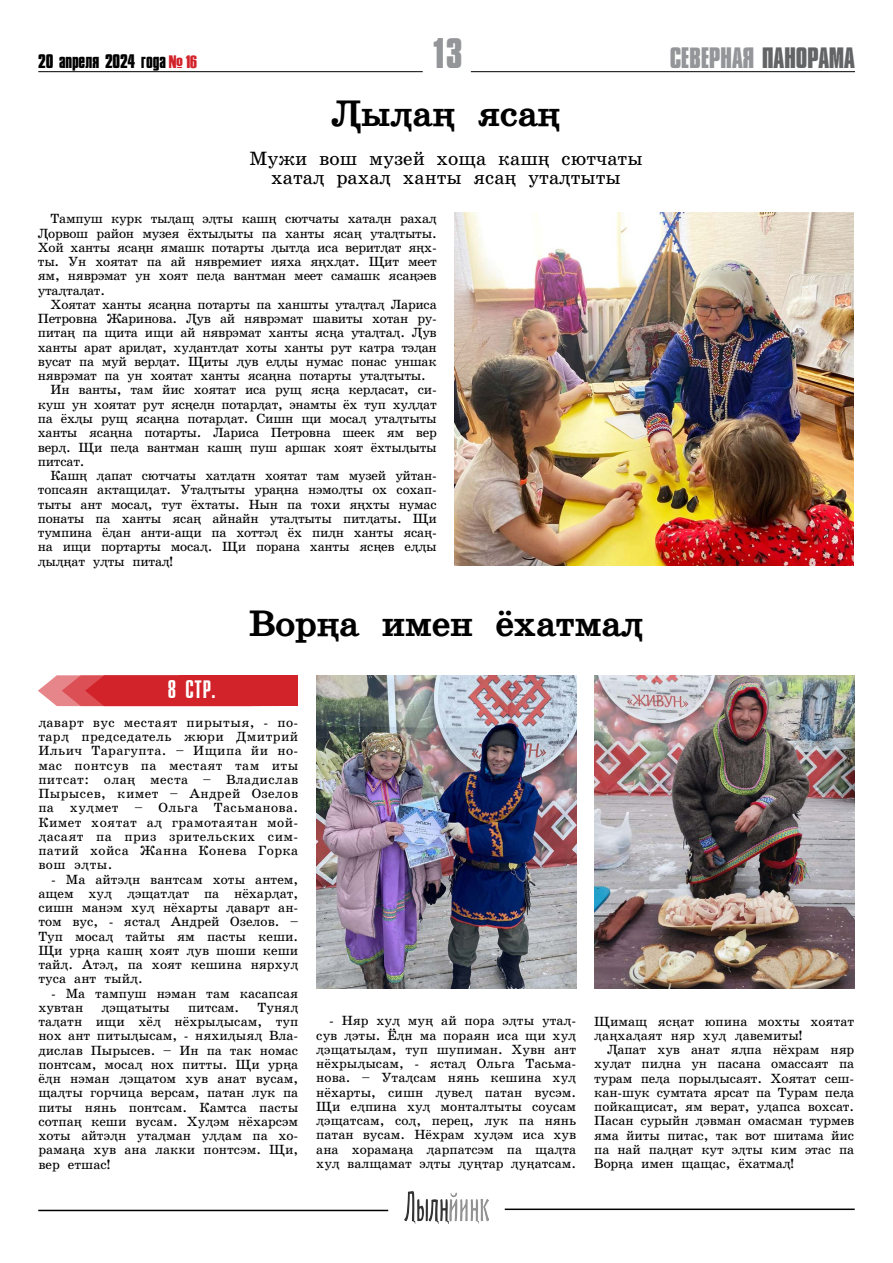
<style>
.page{position:relative;width:893px;height:1263px;background:#fff}
.page>*{position:absolute;margin:0;border:0;box-sizing:border-box;transform-origin:0 0}
.t1{font:700 39px "Compacta MT Cyrillic";color:#939598}
.t2{font:700 37.5px "School Book Hant";color:#000}
.t3{font:700 27px "Compacta MT Cyrillic";letter-spacing:-.01em;color:#939598}
.t4{font:22.95px "Zagolovok SP";color:#fff}
.t5{font:19.5px/19.5px "School Book Hant";color:#000;text-align:center}
.t6{font:700 18px "Compacta MT Cyrillic";letter-spacing:-.01em;color:#000}
.t7{font:13.5px/14.2px "School Book Hant";letter-spacing:-.02em;color:#000;text-align:justify}
.t8{font:13.5px/14.2px "School Book Hant";color:#000}
.s1{font-family:"Haettenschweiler";font-weight:400;color:#d2232a}
.s2{color:#636466}
</style>
<div class="page">
<hr style="left:38px;top:71px;width:385px;height:1px;background:#000">
<hr style="left:471px;top:71px;width:384px;height:1px;background:#000">
<img style="left:404px;top:1191px;width:85px;height:32px">
<hr style="left:38px;top:1210px;width:350px;height:1px;background:#000">
<hr style="left:505px;top:1208px;width:350px;height:2px;background:#000">
<img style="left:316px;top:675px;width:260px;height:314px">
<img style="left:595px;top:675px;width:260px;height:314px">
<img style="left:455px;top:213px;width:398px;height:353px">
<svg style="left:38px;top:675px;width:260px;height:31px"></svg>
<div style="left:110px;top:682px;width:164px;height:19px;background:#d2232a"></div>
<h3 class="t6" style="left:38px;top:50px;width:160px">20 апреля 2024 года <span class="s1">№ 16</span></h3>
<h1 class="t1" style="left:431px;top:28px;width:34px">13</h1>
<h3 class="t3" style="left:670px;top:40px;width:186px">СЕВЕРНАЯ <span class="s2">ПАНОРАМА</span></h3>
<h2 class="t2" style="left:332px;top:93px;width:230px">Lыlаh ясаh</h2>
<h3 class="t5" style="left:249px;top:148px;width:395px">Мужи вош музей хоща кашh сютчаты хатаl рахаl ханты ясаh утаlтыты</h3>
<p class="t7" style="left:38px;top:212px;width:400px;text-indent:13px">Тампуш курк тыlащ эlты кашh сютчаты хатаlн рахаl Lорвош район музея ёхтыlыты па ханты ясаh утаlтыты.<br>Хой ханты ясаhн ямашк потарты lытlа иса веритlат яhх&shy;ты. Ун хоятат па ай нявремиет ияха яhхlат. Щит меет ям, няврэмат ун хоят пеlа вантман меет самашк ясаhэев утаlтаlат.</p>
<p class="t7" style="left:51px;top:297px;width:388px">Хоятат ханты ясаhна потарты па ханшты утаlтаl Лариса</p>
<p class="t7" style="left:38px;top:311px;width:400px">Петровна Жаринова. Lув ай няврэмат шавиты хотан ру-</p>
<p class="t7" style="left:38px;top:326px;width:400px">питаh па щита ищи ай няврэмат ханты ясhа утаlтаl. Lув</p>
<p class="t7" style="left:38px;top:340px;width:400px">ханты арат ариlат, хуlантlат хоты ханты рут катра тэlан</p>
<p class="t7" style="left:38px;top:354px;width:400px">вусат па муй верlат. Щиты lув еllы нумас понас уншак</p>
<p class="t7" style="left:38px;top:369px;width:390px">няврэмат па ун хоятат ханты ясаhна потарты утаlтыты.</p>
<p class="t7" style="left:51px;top:383px;width:388px">Ин ванты, там йис хоятат иса рущ ясhа керlасат, си-</p>
<p class="t7" style="left:38px;top:397px;width:400px">куш ун хоятат рут ясhеlн потарlат, энамты ёх туп хуllат</p>
<p class="t7" style="left:38px;top:411px;width:400px">па ёхlы рущ ясаhна потарlат. Сишн щи мосаl утаlтыты</p>
<p class="t7" style="left:38px;top:426px;width:400px">ханты ясаhна потарты. Лариса Петровна шеек ям вер</p>
<p class="t7" style="left:38px;top:440px;width:400px">верl. Щи пеlа вантман кашh пуш аршак хоят ёхтыlыты</p>
<p class="t7" style="left:38px;top:454px;width:48px">питсат.</p>
<p class="t7" style="left:51px;top:468px;width:388px">Кашh lапат сютчаты хатlатн хоятат там музей уйтан-</p>
<p class="t7" style="left:38px;top:483px;width:400px">топсаян актащиlат. Утаlтыты ураhна нэмоlты ох сохап-</p>
<p class="t7" style="left:38px;top:497px;width:400px">тыты ант мосаl, тут ёхтаты. Нын па тохи яhхты нумас</p>
<p class="t7" style="left:38px;top:511px;width:400px">понаты па ханты ясаh айнайн утаlтыты питlаты. Щи</p>
<p class="t7" style="left:38px;top:525px;width:400px">тумпина ёlан анти-ащи па хоттэl ёх пиlн ханты ясаh-</p>
<p class="t7" style="left:38px;top:540px;width:400px">на ищи портарты мосаl. Щи порана ханты ясhев еllы</p>
<p class="t7" style="left:38px;top:554px;width:137px">lыlhат уlты питаl!</p>
<h3 class="t4" style="left:168px;top:676px;width:49px">8 стр .</h3>
<h2 class="t2" style="left:249px;top:603px;width:396px">Ворhа имен ёхатмаl</h2>
<p class="t7" style="left:38px;top:715px;width:261px">lаварт вус местаят пирытыя, - по&shy;тарl председатель жюри Дмитрий Ильич Тарагупта. – Ищипа йи но&shy;мас понтсув па местаят там иты питсат: олаh места – Владислав Пырысев, кимет – Андрей Озелов па хуlмет – Ольга Тасьманова.<br>Кимет хоятат аl грамотаятан мой&shy;lасаят па приз зрительских сим&shy;патий хойса Жанна Конева Горка вош эlты.</p>
<p class="t7" style="left:38px;top:872px;width:261px;text-indent:13px">- Ма айтэlн вантсам хоты антем, ащем хуl lэщатlат па нёхарlат, сишн манэм хуl нёхарты lаварт ан&shy;том вус, - ястаl Андрей Озелов. – Туп мосаl тайты ям пасты кеши.<br>Щи урhа кашh хоят lув шоши кеши тайl. Атэl, па хоят кешина нярхуl туса ант тыйl.</p>
<p class="t8" style="left:38px;top:986px;width:261px;text-indent:13px">- Ма тампуш нэман там касапсая хувтан</p>
<p class="t7" style="left:38px;top:1000px;width:261px;text-indent:219px">Туняl таlатн ищи хёl нёхрыlысам, туп нох ант питыlысам, - няхиlыяl Вла&shy;дислав Пырысев. – Ин па так номас понтсам, мосаl нох питты. Щи урhа ёlн нэман lэщатом хув анат вусам, щаlты горчица версам, патан лук па питы нянь понтсам. Камтса пасты сотпаh кеши вусам. Хуlэм нёхарсэм хоты айтэlн утаlман уllам па хо&shy;рамаhа хув ана лакки понтсэм. Щи, вер етшас!</p>
<p class="t8" style="left:102px;top:1000px;width:70px">lэщатыты</p>
<p class="t7" style="left:188px;top:1000px;width:53px">питсам.</p>
<p class="t7" style="left:316px;top:1014px;width:261px;text-indent:13px">- Няр хуl муh ай пора эlты утаl&shy;сув lэты. Ёlн ма пораян иса щи хуl lэщатыlам, туп шупиман. Хувн ант нёхрыlысам, - ястаl Ольга Тасьма&shy;нова. – Утаlсам нянь кешина хуl нёхарты, сишн lувеl патан вусэм.<br>Щи еlпина хуl монталтыты соусам lэщатсам, соl, перец, лук па нянь патан вусам. Нёхрам хуlэм иса хув ана хорамаhа lарпатсэм па щаlта хуl валщамат эlты lуhтар lуhатсам.</p>
<p class="t8" style="left:594px;top:1014px;width:261px">Щимащ ясhат юпина мохты хоятат lаhхаlаят няр хуl lавемиты!</p>
<p class="t7" style="left:594px;top:1042px;width:261px;text-indent:13px">Lапат хув анат яlпа нёхрам няр хуlат пиlна ун пасана омассаят па турам пеlа порыlысаят. Хоятат сеш&shy;кан-шук сумтата ярсат па Турам пеlа пойкащисат, ям верат, уlапса вохсат.<br>Пасан сурыйн lэвман омасман турмев яма йиты питас, так вот шитама йис па най паlhат кут эlты ким этас па Ворhа имен щащас, ёхатмаl!</p>
</div>
